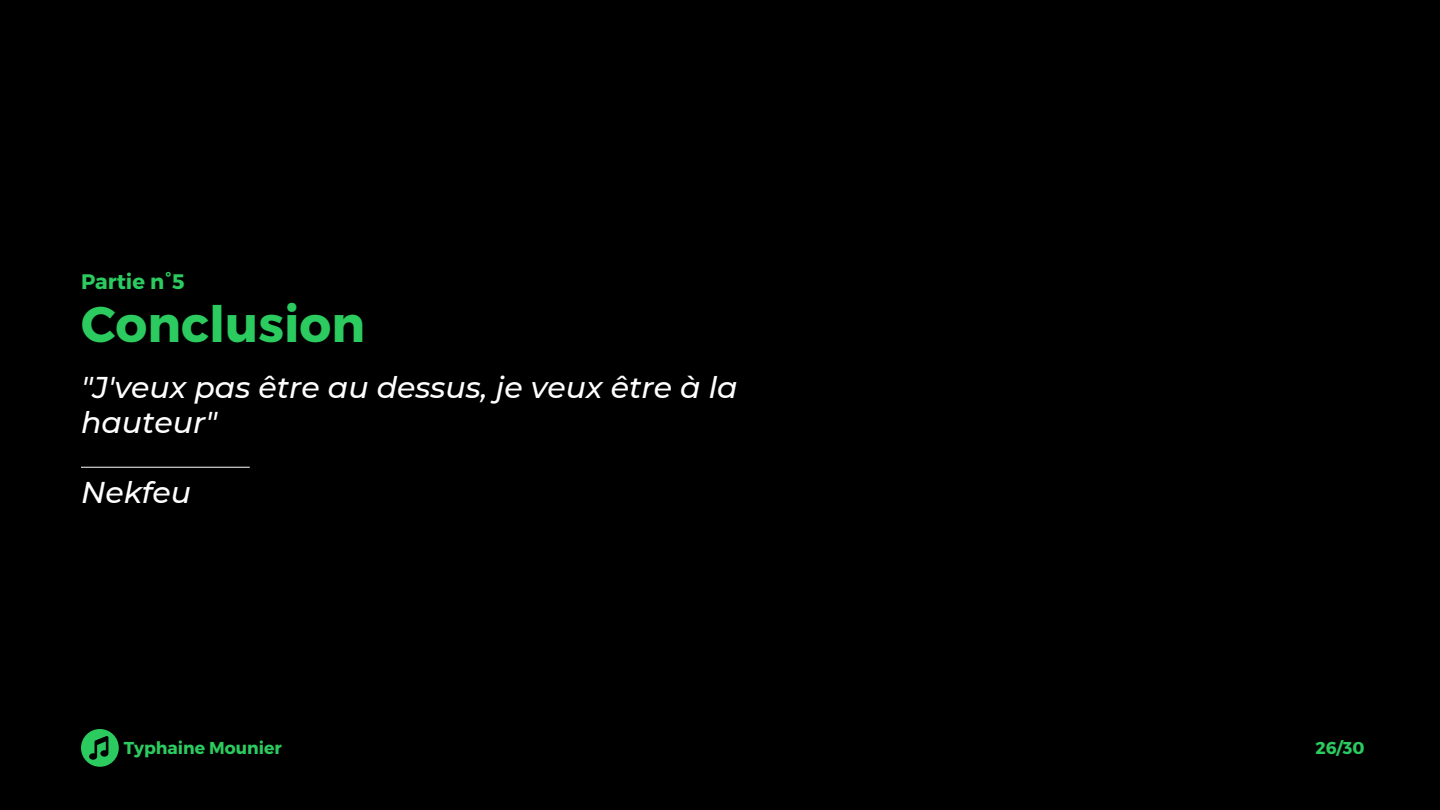
<style>
.page{position:relative;width:1440px;height:810px;background:#000}
.page>*{position:absolute;margin:0;border:0;box-sizing:border-box;transform-origin:0 0}
.t1{font:700 50px "Montserrat";color:#2bcb5f}
.t2{font:italic 500 30px/35.2px "Montserrat";color:#fff}
.t3{font:700 21px "Montserrat";color:#2bcb5f}
.t4{font:700 17.2px "Montserrat";color:#2bcb5f}
</style>
<div class="page">
<div style="left:81px;top:729px;width:38px;height:38px;background:#2bcb5f;border-radius:50%"></div>
<svg style="left:89px;top:736px;width:19px;height:24px"></svg>
<hr style="left:81px;top:467px;width:169px;height:1px;background:#fff">
<p class="t3" style="left:81px;top:268px;width:105px">Partie n°5</p>
<p class="t1" style="left:81px;top:292px;width:286px">Conclusion</p>
<p class="t2" style="left:81px;top:369px;width:658px">"J'veux pas être au dessus, je veux être à la hauteur"</p>
<p class="t2" style="left:81px;top:475px;width:112px">Nekfeu</p>
<p class="t4" style="left:124px;top:737px;width:160px">Typhaine Mounier</p>
<p class="t4" style="left:1315px;top:737px;width:50px">26/30</p>
</div>
